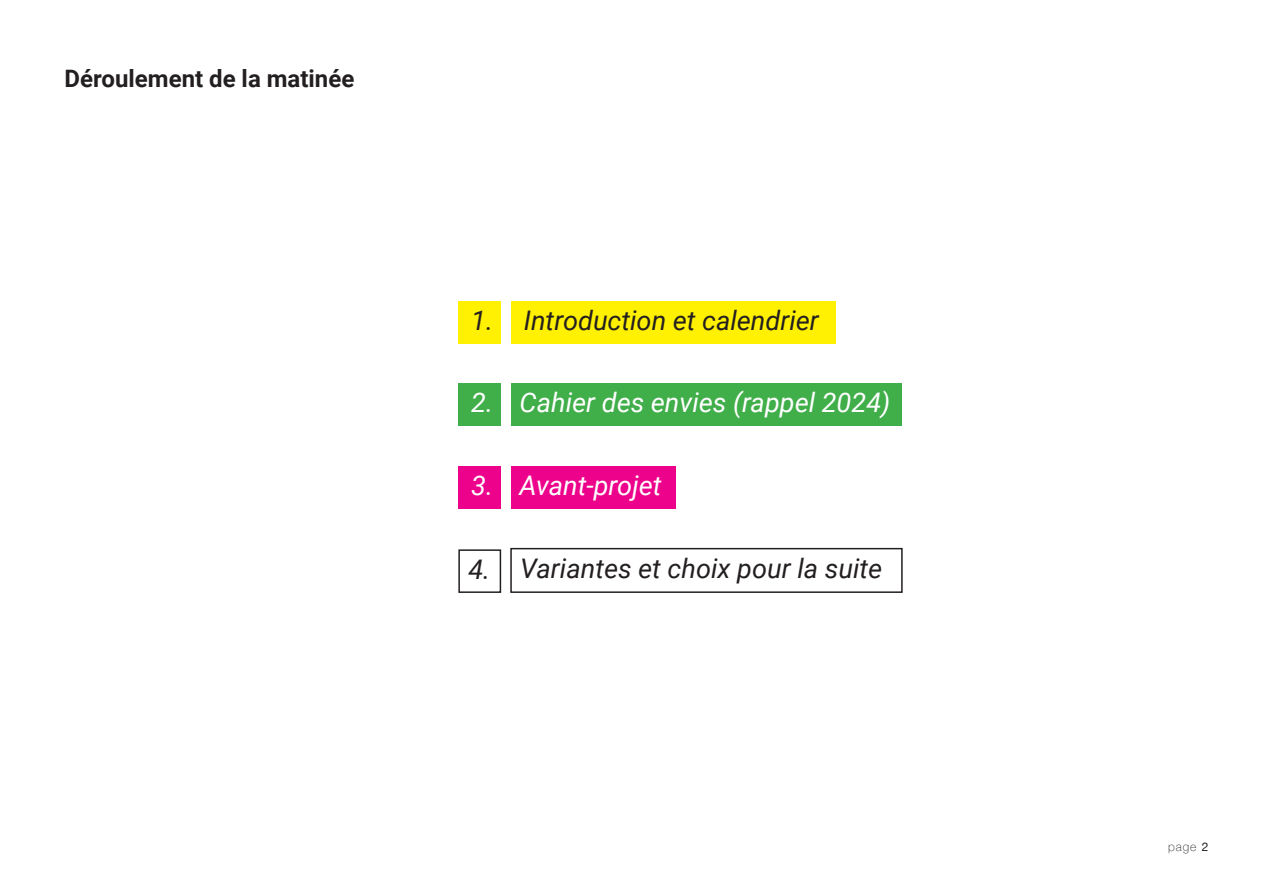
<style>
.page{position:relative;width:1263px;height:893px;background:#fff}
.page>*{position:absolute;margin:0;border:0;box-sizing:border-box;transform-origin:0 0}
.t1{font:italic 27px "Roboto";color:#231f20}
.t2{font:italic 27px "Roboto";color:#fff}
.t3{font:700 24px "Roboto";color:#231f20}
.t4{font:100 12px "Helvetica Neue";color:#231f20}
.s1{font-weight:400}
</style>
<div class="page">
<div style="left:511px;top:302px;width:325px;height:42px;background:#fff101"></div>
<div style="left:458px;top:302px;width:43px;height:42px;background:#fff101"></div>
<div style="left:458px;top:384px;width:43px;height:42px;background:#40ae49"></div>
<div style="left:458px;top:466px;width:43px;height:42px;background:#ed028c"></div>
<div style="left:511px;top:384px;width:391px;height:42px;background:#40ae49"></div>
<div style="left:511px;top:466px;width:165px;height:42px;background:#ed028c"></div>
<div style="left:510px;top:548px;width:393px;height:45px;border:2px solid #231f20"></div>
<div style="left:458px;top:549px;width:43px;height:44px;border:2px solid #231f20"></div>
<p class="t3" style="left:65px;top:61px;width:291px">Déroulement de la matinée</p>
<p class="t1" style="left:471px;top:301px;width:23px">1.</p>
<p class="t1" style="left:524px;top:301px;width:297px">Introduction et calendrier</p>
<p class="t2" style="left:471px;top:384px;width:23px">2.</p>
<p class="t2" style="left:471px;top:466px;width:23px">3.</p>
<p class="t2" style="left:519px;top:384px;width:372px">Cahier des envies (rappel 2024)</p>
<p class="t2" style="left:519px;top:466px;width:143px">Avant-projet</p>
<p class="t1" style="left:468px;top:551px;width:23px">4.</p>
<p class="t1" style="left:520px;top:549px;width:363px">Variantes et choix pour la suite</p>
<p class="t4" style="left:1168px;top:837px;width:42px">page <span class="s1">2</span></p>
</div>
